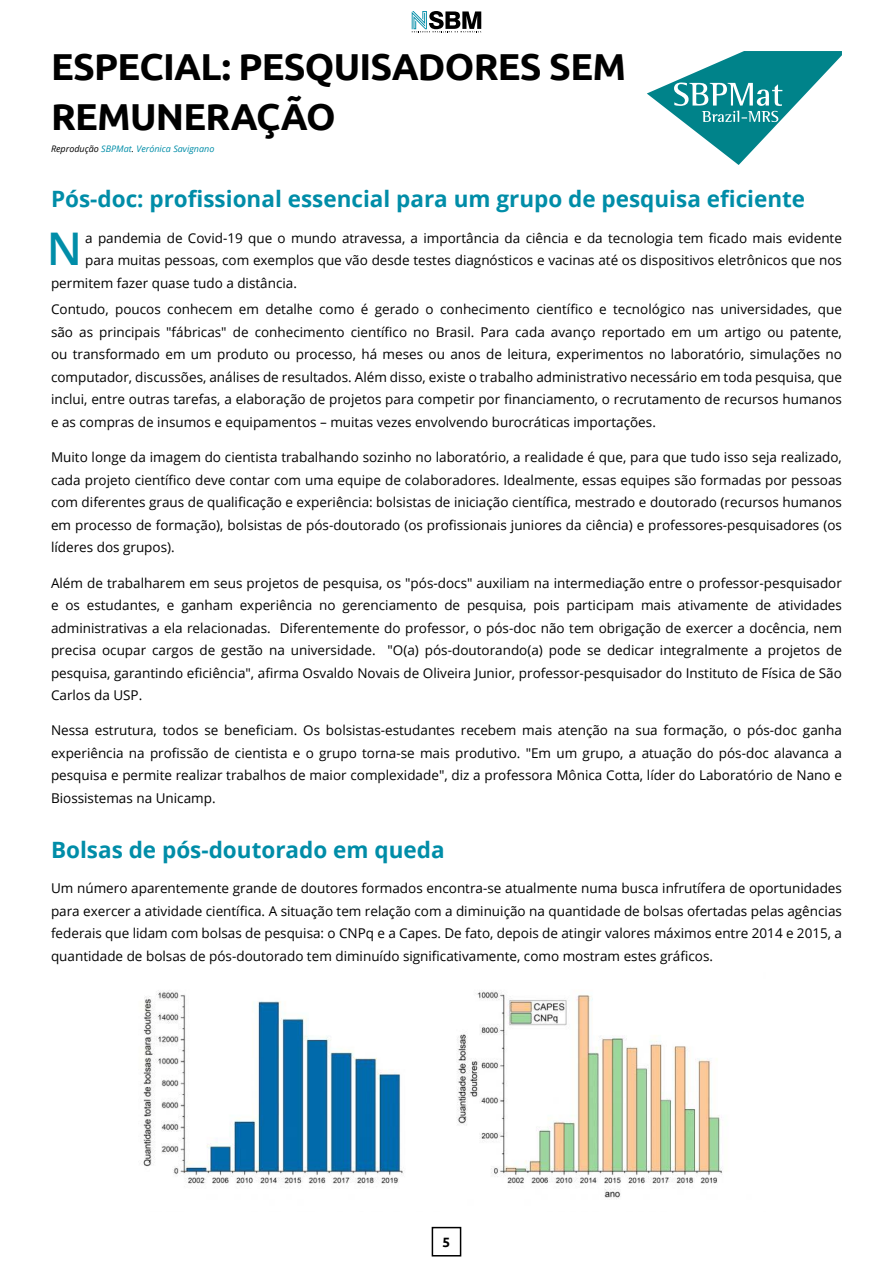
<style>
.page{position:relative;width:893px;height:1263px;background:#fff}
.page>*{position:absolute;margin:0;border:0;box-sizing:border-box;transform-origin:0 0}
.t1{font:600 45px "Open Sans";color:#008da8}
.t2{font:700 37.5px/49.5px "Ubuntu";letter-spacing:-.02em;color:#000}
.t3{font:700 22.5px "Open Sans";color:#008da8}
.t4{font:13.5px/22.5px "Open Sans";color:#000;text-align:justify}
.t5{font:700 13.5px "Ubuntu";color:#000}
.t6{font:italic 9px "Open Sans";color:#008da8}
.s1{color:#000}
</style>
<div class="page">
<div style="left:432px;top:1227px;width:29px;height:29px;border:2px solid #000"></div>
<svg style="left:647px;top:51px;width:195px;height:114px"></svg>
<img style="left:143px;top:990px;width:580px;height:209px">
<svg style="left:412px;top:11px;width:69px;height:21px"></svg>
<h2 class="t2" style="left:51px;top:41px;width:576px">ESPECIAL: PESQUISADORES SEM<br>REMUNERAÇÃO</h2>
<p class="t6" style="left:51px;top:143px;width:165px"><span class="s1">Reprodução</span> SBPMat<span class="s1">.</span> Verónica Savignano</p>
<h3 class="t3" style="left:51px;top:183px;width:756px">Pós-doc: profissional essencial para um grupo de pesquisa eficiente</h3>
<h1 class="t1" style="left:47px;top:218px;width:37px">N</h1>
<p class="t4" style="left:85px;top:226px;width:758px">a pandemia de Covid-19 que o mundo atravessa, a importância da ciência e da tecnologia tem ficado mais evidente</p>
<p class="t4" style="left:85px;top:249px;width:758px">para muitas pessoas, com exemplos que vão desde testes diagnósticos e vacinas até os dispositivos eletrônicos que nos</p>
<p class="t4" style="left:51px;top:271px;width:247px">permitem fazer quase tudo a distância.</p>
<p class="t4" style="left:51px;top:298px;width:792px">Contudo, poucos conhecem em detalhe como é gerado o conhecimento científico e tecnológico nas universidades, que são as principais "fábricas" de conhecimento científico no Brasil. Para cada avanço reportado em um artigo ou patente, ou transformado em um produto ou processo, há meses ou anos de leitura, experimentos no laboratório, simulações no computador, discussões, análises de resultados. Além disso, existe o trabalho administrativo necessário em toda pesquisa, que inclui, entre outras tarefas, a elaboração de projetos para competir por financiamento, o recrutamento de recursos humanos e as compras de insumos e equipamentos – muitas vezes envolvendo burocráticas importações.</p>
<p class="t4" style="left:51px;top:446px;width:792px">Muito longe da imagem do cientista trabalhando sozinho no laboratório, a realidade é que, para que tudo isso seja realizado, cada projeto científico deve contar com uma equipe de colaboradores. Idealmente, essas equipes são formadas por pessoas com diferentes graus de qualificação e experiência: bolsistas de iniciação científica, mestrado e doutorado (recursos humanos em processo de formação), bolsistas de pós-doutorado (os profissionais juniores da ciência) e professores-pesquisadores (os líderes dos grupos).</p>
<p class="t4" style="left:51px;top:571px;width:792px">Além de trabalharem em seus projetos de pesquisa, os "pós-docs" auxiliam na intermediação entre o professor-pesquisador e os estudantes, e ganham experiência no gerenciamento de pesquisa, pois participam mais ativamente de atividades administrativas a ela relacionadas. Diferentemente do professor, o pós-doc não tem obrigação de exercer a docência, nem precisa ocupar cargos de gestão na universidade. "O(a) pós-doutorando(a) pode se dedicar integralmente a projetos de pesquisa, garantindo eficiência", afirma Osvaldo Novais de Oliveira Junior, professor-pesquisador do Instituto de Física de São Carlos da USP.</p>
<p class="t4" style="left:51px;top:719px;width:792px">Nessa estrutura, todos se beneficiam. Os bolsistas-estudantes recebem mais atenção na sua formação, o pós-doc ganha experiência na profissão de cientista e o grupo torna-se mais produtivo. "Em um grupo, a atuação do pós-doc alavanca a pesquisa e permite realizar trabalhos de maior complexidade", diz a professora Mônica Cotta, líder do Laboratório de Nano e Biossistemas na Unicamp.</p>
<h3 class="t3" style="left:51px;top:834px;width:395px">Bolsas de pós-doutorado em queda</h3>
<p class="t4" style="left:51px;top:877px;width:792px">Um número aparentemente grande de doutores formados encontra-se atualmente numa busca infrutífera de oportunidades para exercer a atividade científica. A situação tem relação com a diminuição na quantidade de bolsas ofertadas pelas agências federais que lidam com bolsas de pesquisa: o CNPq e a Capes. De fato, depois de atingir valores máximos entre 2014 e 2015, a quantidade de bolsas de pós-doutorado tem diminuído significativamente, como mostram estes gráficos.</p>
<p class="t5" style="left:443px;top:1233px;width:9px">5</p>
</div>
